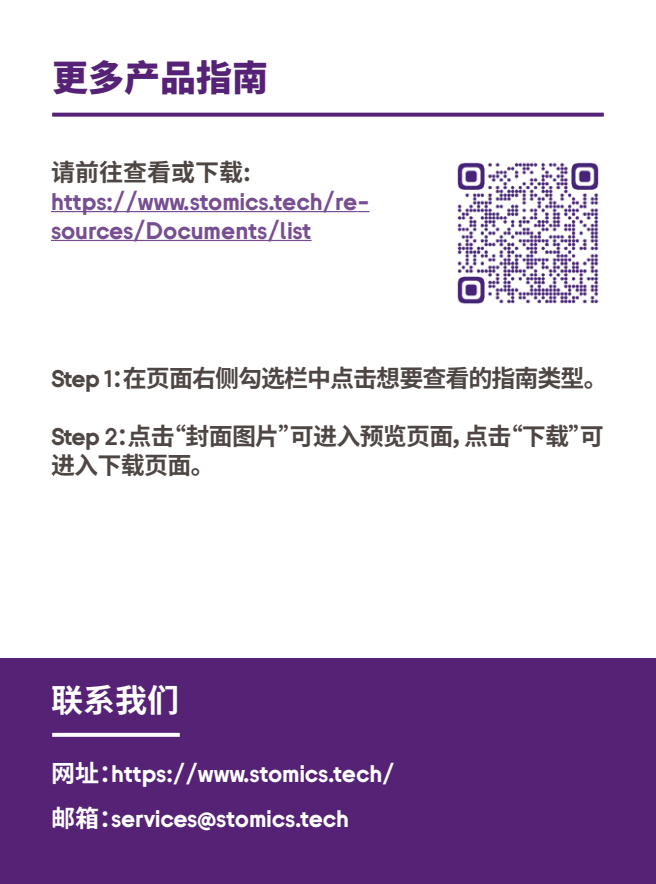
<style>
.page{position:relative;width:656px;height:884px;background:#fff}
.page>*{position:absolute;margin:0;border:0;box-sizing:border-box;transform-origin:0 0}
.t1{font:800 36px "Source Han Sans CN";color:#552276}
.t2{font:700 32px "Source Han Sans CN";color:#fff}
.t3{font:700 24px/28.8px "Source Han Sans CN";letter-spacing:-.03em;color:#221815}
.t4{font:700 24px/45.2px "BGI";letter-spacing:-.005em;color:#fff}
.t5{font:700 24px/28.8px "BGI";color:#552276}
.t6{font:700 24px "Source Han Sans CN";color:#221815}
.s1{font-family:"BGI"}
.s2{font-family:"Source Han Sans CN"}
</style>
<div class="page">
<div style="left:0;top:658px;width:655px;height:225px;background:#552276"></div>
<svg style="left:52px;top:113px;width:551px;height:4px;background:#633481"></svg>
<svg style="left:52px;top:732px;width:128px;height:4px"></svg>
<hr style="left:51px;top:211px;width:306px;height:1px;background:#552276">
<svg style="left:357px;top:211px;width:12px;height:1px"></svg>
<hr style="left:51px;top:240px;width:260px;height:1px;background:#552276">
<img style="left:457px;top:162px;width:142px;height:142px">
<h1 class="t1" style="left:52px;top:57px;width:217px">更多产品指南</h1>
<p class="t6" style="left:51px;top:158px;width:201px">请前往查看或下载:</p>
<p class="t5" style="left:51px;top:188px;width:320px">https://www.stomics.tech/re&shy;sources/Documents/list</p>
<p class="t3" style="left:51px;top:364px;width:558px"><span class="s1">Step 1</span>：在页面右侧勾选栏中点击想要查看的指南类型。</p>
<p class="t3" style="left:51px;top:422px;width:554px"><span class="s1">Step 2</span>：点击“封面图片”可进入预览页面，点击“下载”可进入下载页面。</p>
<h2 class="t2" style="left:51px;top:682px;width:129px">联系我们</h2>
<p class="t4" style="left:51px;top:751px;width:345px"><span class="s2">网址：</span>https://www.stomics.tech/<span class="s2">邮箱：</span>services@stomics.tech</p>
</div>
